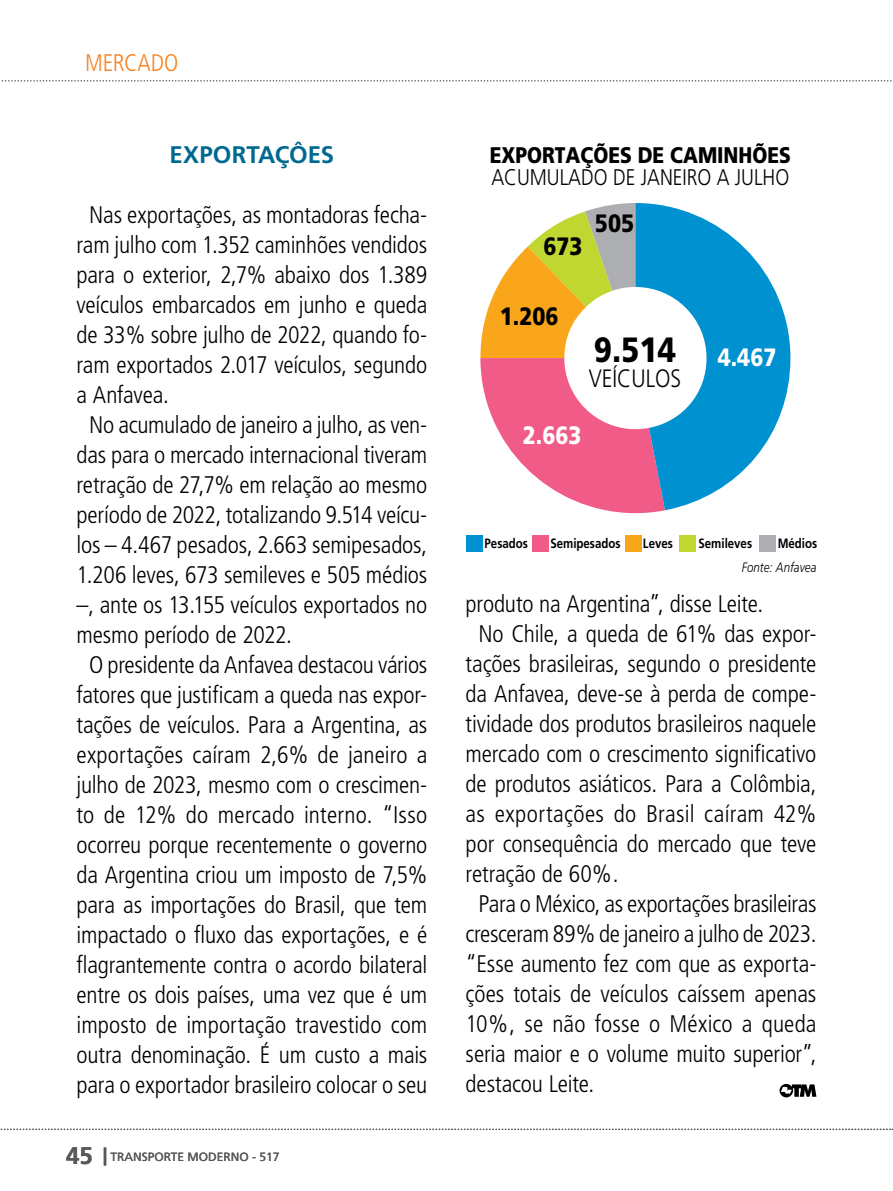
<style>
.page{position:relative;width:893px;height:1191px;background:#fff}
.page>*{position:absolute;margin:0;border:0;box-sizing:border-box;transform-origin:0 0}
.t1{font:900 35.1px "Frutiger";color:#000;scale:.85 1}
.t2{font:900 25.05px "Frutiger";color:#000;scale:.85 1}
.t3{font:900 25.05px "Frutiger";color:#fff;scale:.85 1}
.t4{font:300 25.05px "Frutiger";color:#000;scale:.85 1}
.t5{font:300 condensed 24px "Frutiger";letter-spacing:-.01em;color:#000}
.t6{font:300 condensed 24px "Frutiger";letter-spacing:.015em;color:#000}
.t7{font:300 condensed 24px "Frutiger";letter-spacing:.01em;color:#000}
.t8{font:700 24px "Frutiger";color:#006991}
.t9{font:300 condensed 24px "Frutiger";color:#f58220}
.t10{font:700 24px "Frutiger";color:#58595b}
.t11{font:300 22.65px "Frutiger";color:#000;scale:.85 1}
.t12{font:900 22.65px "Frutiger";color:#000;scale:.85 1}
.t13{font:italic 300 13.65px "Frutiger";color:#000;scale:.85 1}
.t14{font:700 13.5px "Frutiger";color:#000;scale:.85 1}
.t15{font:12px "Frutiger";color:#58595b}
.s1{font-weight:900;font-size:18px}
</style>
<div class="page">
<svg style="left:0;top:1128px;width:893px;height:2px"></svg>
<svg style="left:779px;top:1084px;width:37px;height:13px"></svg>
<svg style="left:706px;top:220px;width:84px;height:277px;fill:#0091d1"></svg>
<svg style="left:480px;top:203px;width:226px;height:311px"></svg>
<div style="left:466px;top:535px;width:16px;height:17px;background:#0091d1"></div>
<div style="left:532px;top:535px;width:17px;height:17px;background:#f05b88"></div>
<div style="left:625px;top:535px;width:17px;height:17px;background:#faa61a"></div>
<div style="left:679px;top:535px;width:17px;height:17px;background:#bfd730"></div>
<div style="left:759px;top:535px;width:17px;height:17px;background:#acaeb1"></div>
<svg style="left:1px;top:80px;width:891px;height:2px"></svg>
<p class="t9" style="left:85px;top:49px;width:95px">MERCADO</p>
<p class="t8" style="left:170px;top:140px;width:166px">EXPORTAÇÔES</p>
<p class="t5" style="left:89px;top:201px;width:340px">Nas exportações, as montadoras fecha-</p>
<p class="t5" style="left:77px;top:231px;width:352px">ram julho com 1.352 caminhões vendidos</p>
<p class="t5" style="left:77px;top:261px;width:352px">para o exterior, 2,7% abaixo dos 1.389</p>
<p class="t5" style="left:77px;top:291px;width:352px">veículos embarcados em junho e queda</p>
<p class="t5" style="left:77px;top:321px;width:352px">de 33% sobre julho de 2022, quando fo-</p>
<p class="t5" style="left:77px;top:351px;width:352px">ram exportados 2.017 veículos, segundo</p>
<p class="t5" style="left:77px;top:381px;width:94px">a Anfavea.</p>
<p class="t5" style="left:89px;top:411px;width:340px">No acumulado de janeiro a julho, as ven-</p>
<p class="t5" style="left:77px;top:441px;width:352px">das para o mercado internacional tiveram</p>
<p class="t5" style="left:77px;top:471px;width:352px">retração de 27,7% em relação ao mesmo</p>
<p class="t5" style="left:77px;top:501px;width:352px">período de 2022, totalizando 9.514 veícu-</p>
<p class="t5" style="left:77px;top:531px;width:352px">los – 4.467 pesados, 2.663 semipesados,</p>
<p class="t5" style="left:77px;top:561px;width:352px">1.206 leves, 673 semileves e 505 médios</p>
<p class="t5" style="left:77px;top:591px;width:352px">–, ante os 13.155 veículos exportados no</p>
<p class="t5" style="left:77px;top:621px;width:217px">mesmo período de 2022.</p>
<p class="t5" style="left:89px;top:651px;width:340px">O presidente da Anfavea destacou vários</p>
<p class="t5" style="left:77px;top:681px;width:352px">fatores que justificam a queda nas expor-</p>
<p class="t5" style="left:77px;top:711px;width:352px">tações de veículos. Para a Argentina, as</p>
<p class="t5" style="left:77px;top:741px;width:352px">exportações caíram 2,6% de janeiro a</p>
<p class="t5" style="left:77px;top:771px;width:352px">julho de 2023, mesmo com o crescimen-</p>
<p class="t7" style="left:77px;top:801px;width:352px">to de 12% do mercado interno. “Isso</p>
<p class="t5" style="left:77px;top:831px;width:352px">ocorreu porque recentemente o governo</p>
<p class="t5" style="left:77px;top:861px;width:352px">da Argentina criou um imposto de 7,5%</p>
<p class="t5" style="left:77px;top:891px;width:352px">para as importações do Brasil, que tem</p>
<p class="t5" style="left:77px;top:921px;width:352px">impactado o fluxo das exportações, e é</p>
<p class="t5" style="left:77px;top:951px;width:352px">flagrantemente contra o acordo bilateral</p>
<p class="t5" style="left:77px;top:981px;width:352px">entre os dois países, uma vez que é um</p>
<p class="t5" style="left:77px;top:1011px;width:352px">imposto de importação travestido com</p>
<p class="t5" style="left:77px;top:1041px;width:352px">outra denominação. É um custo a mais</p>
<p class="t5" style="left:77px;top:1071px;width:352px">para o exportador brasileiro colocar o seu</p>
<p class="t10" style="left:66px;top:1141px;width:42px">45 <span class="s1">|</span></p>
<p class="t15" style="left:110px;top:1149px;width:171px">TRANSPORTE MODERNO - 517</p>
<p class="t12" style="left:490px;top:141px;width:356px">EXPORTAÇÕES DE CAMINHÕES</p>
<p class="t11" style="left:491px;top:164px;width:352px">ACUMULADO DE JANEIRO A JULHO</p>
<p class="t2" style="left:543px;top:231px;width:48px">673</p>
<p class="t2" style="left:595px;top:208px;width:48px">505</p>
<p class="t2" style="left:500px;top:301px;width:71px">1.206</p>
<h1 class="t1" style="left:594px;top:329px;width:98px">9.514</h1>
<p class="t4" style="left:589px;top:364px;width:110px">VEÍCULOS</p>
<p class="t3" style="left:523px;top:420px;width:71px">2.663</p>
<p class="t3" style="left:718px;top:342px;width:71px">4.467</p>
<p class="t14" style="left:485px;top:535px;width:53px">Pesados</p>
<p class="t14" style="left:550px;top:535px;width:84px">Semipesados</p>
<p class="t14" style="left:643px;top:535px;width:37px">Leves</p>
<p class="t14" style="left:698px;top:535px;width:65px">Semileves</p>
<p class="t14" style="left:778px;top:535px;width:48px">Médios</p>
<p class="t13" style="left:742px;top:560px;width:89px">Fonte: Anfavea</p>
<p class="t5" style="left:466px;top:590px;width:299px">produto na Argentina”, disse Leite.</p>
<p class="t5" style="left:478px;top:620px;width:340px">No Chile, a queda de 61% das expor-</p>
<p class="t5" style="left:466px;top:650px;width:352px">tações brasileiras, segundo o presidente</p>
<p class="t5" style="left:466px;top:680px;width:352px">da Anfavea, deve-se à perda de compe-</p>
<p class="t5" style="left:466px;top:710px;width:352px">tividade dos produtos brasileiros naquele</p>
<p class="t5" style="left:466px;top:740px;width:352px">mercado com o crescimento significativo</p>
<p class="t5" style="left:466px;top:770px;width:352px">de produtos asiáticos. Para a Colômbia,</p>
<p class="t6" style="left:466px;top:800px;width:352px">as exportações do Brasil caíram 42%</p>
<p class="t5" style="left:466px;top:830px;width:352px">por consequência do mercado que teve</p>
<p class="t5" style="left:466px;top:860px;width:154px">retração de 60%.</p>
<p class="t5" style="left:478px;top:890px;width:340px">Para o México, as exportações brasileiras</p>
<p class="t5" style="left:466px;top:920px;width:352px">cresceram 89% de janeiro a julho de 2023.</p>
<p class="t5" style="left:466px;top:950px;width:352px">“Esse aumento fez com que as exporta-</p>
<p class="t5" style="left:466px;top:980px;width:352px">ções totais de veículos caíssem apenas</p>
<p class="t5" style="left:466px;top:1010px;width:352px">10%, se não fosse o México a queda</p>
<p class="t5" style="left:466px;top:1040px;width:352px">seria maior e o volume muito superior”,</p>
<p class="t5" style="left:466px;top:1070px;width:130px">destacou Leite.</p>
</div>
